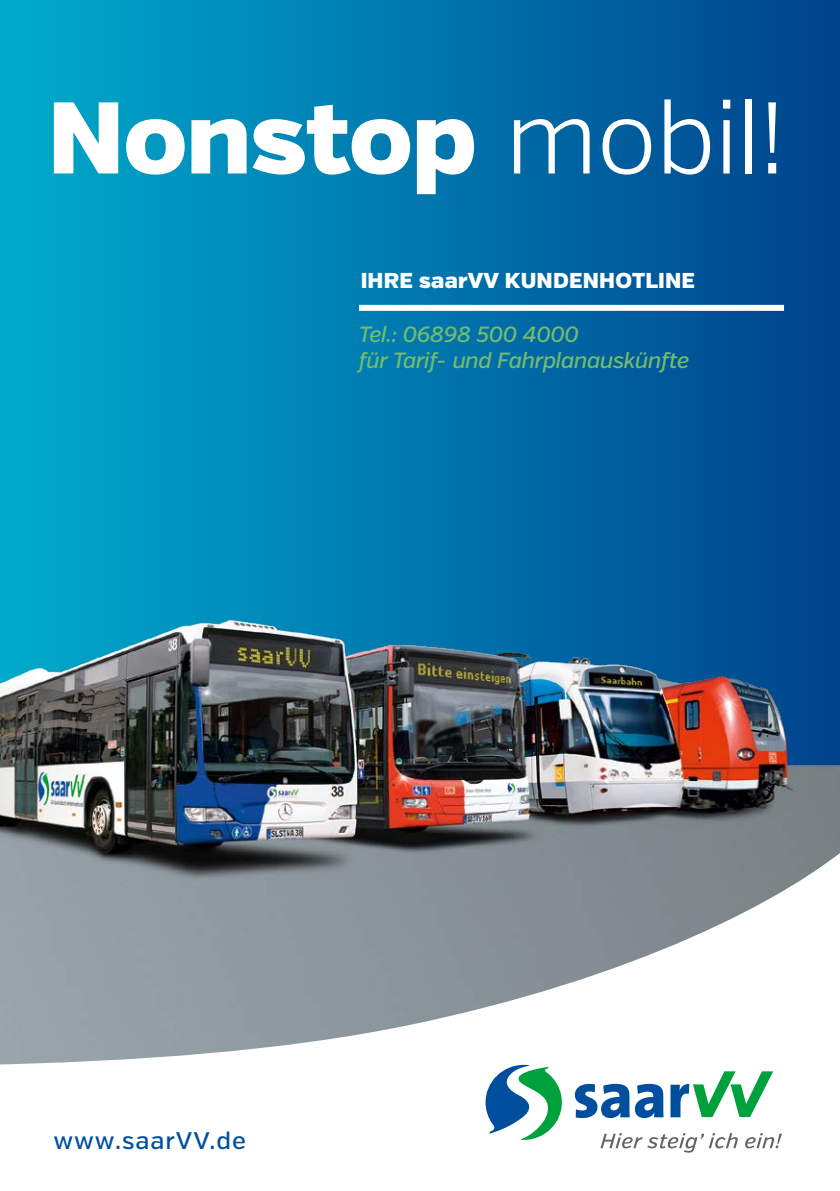
<style>
.page{position:relative;width:840px;height:1191px;background:#fff}
.page>*{position:absolute;margin:0;border:0;box-sizing:border-box;transform-origin:0 0}
.t1{font:900 101.6px "Verb";letter-spacing:-.01em;color:#fff}
.t2{font:500 24px "Verb";letter-spacing:.04em;color:#004e9e}
.t3{font:italic 500 22px/26px "Verb";letter-spacing:-.02em;color:#73bb6f}
.t4{font:900 21.6px "Verb";letter-spacing:.01em;color:#fff}
.s1{font-weight:300}
</style>
<div class="page">
<div style="left:0;top:0;width:839px;height:1191px;background:linear-gradient(to right,#00abcd,#00438d)"></div>
<div style="left:359px;top:305px;width:424px;height:6px;background:#fff"></div>
<img style="left:0;top:560px;width:839px;height:276px">
<svg style="left:0;top:836px;width:839px;height:355px"></svg>
<svg style="left:600px;top:1133px;width:181px;height:19px"></svg>
<svg style="left:574px;top:1083px;width:89px;height:35px"></svg>
<svg style="left:670px;top:1071px;width:102px;height:46px"></svg>
<svg style="left:485px;top:1064px;width:76px;height:75px"></svg>
<h1 class="t1" style="left:48px;top:76px;width:738px">Nonstop <span class="s1">mobil!</span></h1>
<p class="t4" style="left:360px;top:268px;width:336px">IHRE saarVV KUNDENHOTLINE</p>
<p class="t3" style="left:359px;top:321px;width:332px">Tel.: 06898 500 4000<br>für Tarif- und Fahrplanauskünfte</p>
<p class="t2" style="left:53px;top:1126px;width:194px">www.saarVV.de</p>
</div>
